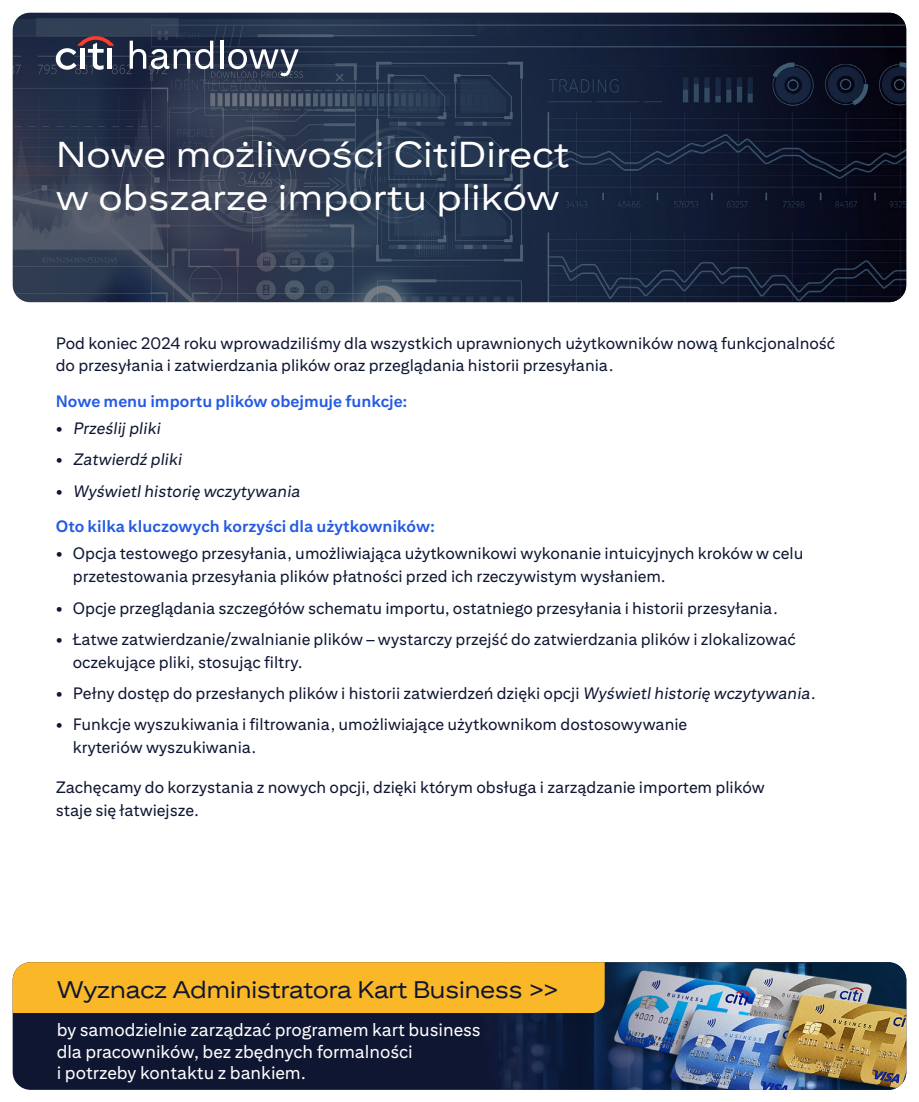
<style>
.page{position:relative;width:919px;height:1102px;background:#fff}
.page>*{position:absolute;margin:0;border:0;box-sizing:border-box;transform-origin:0 0}
.t1{font:36px/43.2px "Citi Sans Display";color:#fff}
.t2{font:24px "Citi Sans Display";letter-spacing:-.025em;color:#0f1632}
.t3{font:18px/21.6px "Citi Sans Text";color:#fff}
.t4{font:16.5px/22.8px "Citi Sans Text";color:#0f1632}
.t5{font:700 16.5px/35.5px "Citi Sans Text";color:#255be3}
.t6{font:italic 16.5px "Citi Sans Text";color:#0f1632}
.s1{font-weight:700;font-style:normal}
.s2{color:#0f1632}
.s3{font-weight:400;font-style:italic;color:#0f1632}
.s4{font-weight:700}
.s5{font-style:italic}
</style>
<div class="page">
<img style="left:13px;top:13px;width:893px;height:289px">
<svg style="left:56px;top:36px;width:58px;height:34px"></svg>
<svg style="left:130px;top:41px;width:83px;height:28px"></svg>
<hr style="left:220px;top:41px;width:3px;height:28px;background:#fff">
<svg style="left:228px;top:49px;width:70px;height:27px"></svg>
<div style="left:13px;top:961px;width:893px;height:128px;background:#0f1632;border-radius:18px"></div>
<img style="left:479px;top:961px;width:427px;height:128px">
<div style="left:13px;top:961px;width:591px;height:51px;background:#fab728"></div>
<h1 class="t1" style="left:56px;top:132px;width:515px">Nowe możliwości CitiDirect w obszarze importu plików</h1>
<p class="t4" style="left:56px;top:331px;width:780px">Pod koniec 2024 roku wprowadziliśmy dla wszystkich uprawnionych użytkowników nową funkcjonalność do przesyłania i zatwierdzania plików oraz przeglądania historii przesyłania.</p>
<p class="t5" style="left:56px;top:383px;width:353px">Nowe menu importu plików obejmuje funkcje:</p>
<p class="t6" style="left:56px;top:418px;width:106px"><span class="s1">•</span> Prześlij pliki</p>
<p class="t6" style="left:56px;top:450px;width:127px"><span class="s1">•</span> Zatwierdź pliki</p>
<p class="t5" style="left:56px;top:472px;width:380px"><span class="s2">•</span> <span class="s3">Wyświetl historię wczytywania<br></span>Oto kilka kluczowych korzyści dla użytkowników:</p>
<p class="t4" style="left:73px;top:541px;width:732px;text-indent:-17px"><span class="s4">•</span> Opcja testowego przesyłania, umożliwiająca użytkownikowi wykonanie intuicyjnych kroków w celu przetestowania przesyłania plików płatności przed ich rzeczywistym wysłaniem.</p>
<p class="t4" style="left:56px;top:595px;width:723px"><span class="s4">•</span> Opcje przeglądania szczegółów schematu importu, ostatniego przesyłania i historii przesyłania.</p>
<p class="t4" style="left:73px;top:627px;width:724px;text-indent:-17px"><span class="s4">•</span> Łatwe zatwierdzanie/zwalnianie plików – wystarczy przejść do zatwierdzania plików i zlokalizować oczekujące pliki, stosując filtry.</p>
<p class="t4" style="left:56px;top:681px;width:760px"><span class="s4">•</span> Pełny dostęp do przesłanych plików i historii zatwierdzeń dzięki opcji <span class="s5">Wyświetl historię wczytywania.</span></p>
<p class="t4" style="left:73px;top:712px;width:616px;text-indent:-17px"><span class="s4">•</span> Funkcje wyszukiwania i filtrowania, umożliwiające użytkownikom dostosowywanie kryteriów wyszukiwania.</p>
<p class="t4" style="left:56px;top:775px;width:710px">Zachęcamy do korzystania z nowych opcji, dzięki którym obsługa i zarządzanie importem plików staje się łatwiejsze.</p>
<h2 class="t2" style="left:57px;top:975px;width:504px">Wyznacz Administratora Kart Business &gt;&gt;</h2>
<p class="t3" style="left:57px;top:1018px;width:425px">by samodzielnie zarządzać programem kart business dla pracowników, bez zbędnych formalności<br>i potrzeby kontaktu z bankiem.</p>
</div>
